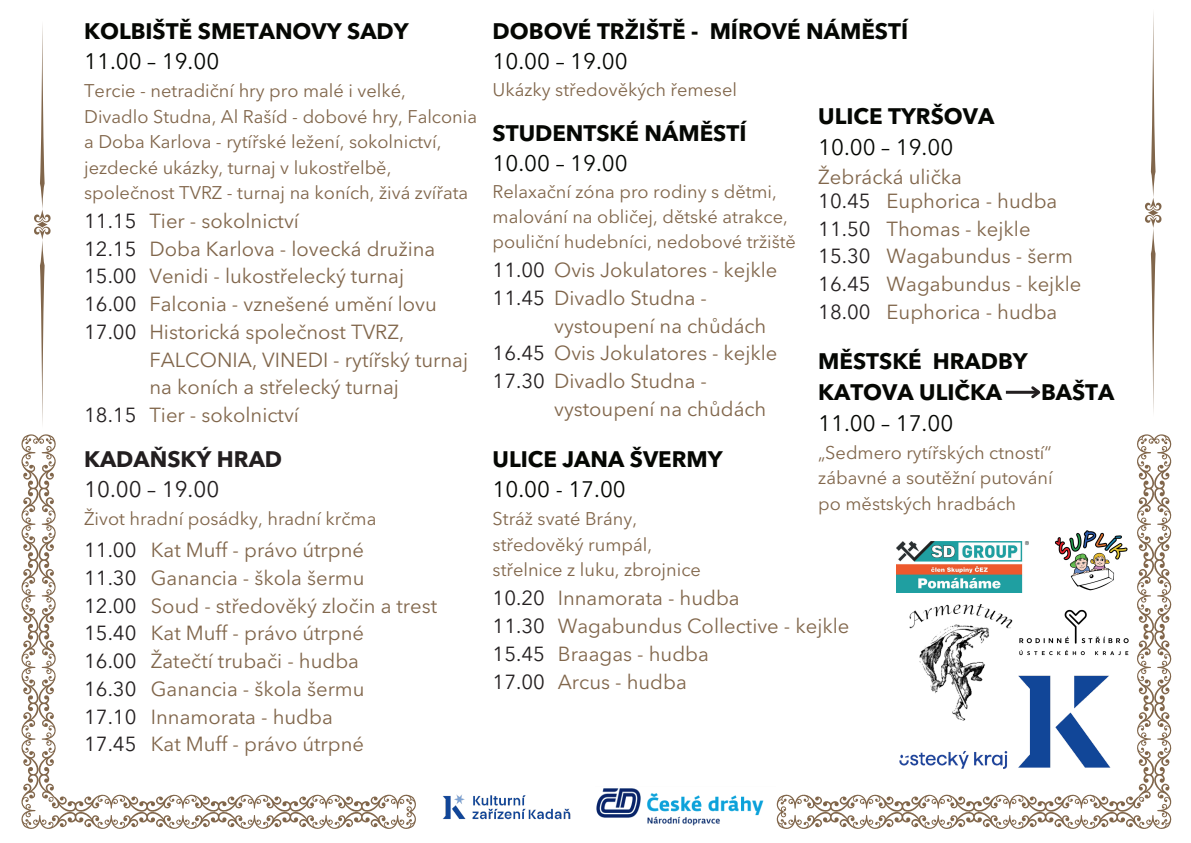
<style>
.page{position:relative;width:1191px;height:843px;background:#fff}
.page>*{position:absolute;margin:0;border:0;box-sizing:border-box;transform-origin:0 0}
.t1{font:700 22.3px/30.8px "Avenir Next LT Pro";color:#050703}
.t2{font:22.3px "Avenir Next LT Pro";color:#050703}
.t3{font:700 22.3px/30.8px "Avenir Next LT Pro";color:#231f20}
.t4{font:20.2px/27.8px "Avenir Next LT Pro";color:#81664b}
.t5{font:20.2px/27.8px "Avenir Next LT Pro";color:#231f20;text-align:justify}
.t6{font:18.2px/25.5px "Avenir Next LT Pro";color:#81664b}
.s1{font-weight:400}
</style>
<div class="page">
<svg style="left:21px;top:434px;width:395px;height:395px"></svg>
<svg style="left:34px;top:25px;width:17px;height:400px"></svg>
<svg style="left:37px;top:221px;width:11px;height:6px"></svg>
<svg style="left:776px;top:434px;width:396px;height:395px"></svg>
<svg style="left:1145px;top:13px;width:16px;height:400px"></svg>
<svg style="left:1147px;top:209px;width:11px;height:7px"></svg>
<img style="left:895px;top:541px;width:133px;height:51px">
<img style="left:883px;top:730px;width:43px;height:59px">
<img style="left:442px;top:794px;width:129px;height:26px">
<img style="left:596px;top:788px;width:168px;height:38px">
<img style="left:1051px;top:527px;width:78px;height:59px">
<img style="left:909px;top:603px;width:17px;height:117px">
<img style="left:926px;top:586px;width:246px;height:243px">
<hr style="left:1005px;top:390px;width:33px;height:3px;background:#231f20">
<svg style="left:1028px;top:386px;width:13px;height:13px"></svg>
<p class="t1" style="left:84px;top:18px;width:326px">KOLBIŠTĚ SMETANOVY SADY</p>
<p class="t2" style="left:84px;top:53px;width:136px">11.00 – 19.00</p>
<p class="t6" style="left:84px;top:80px;width:323px">Tercie - netradiční hry pro malé i velké,</p>
<p class="t6" style="left:84px;top:105px;width:394px">Divadlo Studna, Al Rašíd - dobové hry, Falconia a Doba Karlova - rytířské ležení, sokolnictví,</p>
<p class="t6" style="left:84px;top:156px;width:385px">jezdecké ukázky, turnaj v lukostřelbě, společnost TVRZ - turnaj na koních, živá zvířata</p>
<p class="t4" style="left:149px;top:209px;width:320px">Tier - sokolnictví<br>Doba Karlova - lovecká družina<br>Venidi - lukostřelecký turnaj<br>Falconia - vznešené umění lovu<br>Historická společnost TVRZ,<br>FALCONIA, VINEDI - rytířský turnaj na koních a střelecký turnaj<br>Tier - sokolnictví</p>
<p class="t5" style="left:84px;top:209px;width:54px">11.15<br>12.15<br>15.00<br>16.00<br>17.00</p>
<p class="t5" style="left:84px;top:403px;width:54px">18.15</p>
<p class="t3" style="left:84px;top:445px;width:199px">KADAŇSKÝ HRAD<br><span class="s1">10.00 – 19.00</span></p>
<p class="t6" style="left:84px;top:507px;width:293px">Život hradní posádky, hradní krčma</p>
<p class="t5" style="left:84px;top:537px;width:54px">11.00<br>11.30<br>12.00<br>15.40<br>16.00<br>16.30<br>17.10<br>17.45</p>
<h1 class="t4" style="left:151px;top:537px;width:288px">Kat Muff - právo útrpné<br>Ganancia - škola šermu<br>Soud - středověký zločin a trest<br>Kat Muff - právo útrpné<br>Žatečtí trubači - hudba<br>Ganancia - škola šermu<br>Innamorata - hudba<br>Kat Muff - právo útrpné</h1>
<p class="t1" style="left:492px;top:18px;width:417px">DOBOVÉ TRŽIŠTĚ - MÍROVÉ NÁMĚSTÍ</p>
<p class="t2" style="left:492px;top:53px;width:137px">10.00 – 19.00</p>
<p class="t6" style="left:492px;top:79px;width:246px">Ukázky středověkých řemesel</p>
<p class="t1" style="left:818px;top:103px;width:177px">ULICE TYRŠOVA<br><span class="s1">10.00 – 19.00</span></p>
<p class="t4" style="left:818px;top:165px;width:145px">Žebrácká ulička</p>
<h1 class="t1" style="left:492px;top:119px;width:255px">STUDENTSKÉ NÁMĚSTÍ</h1>
<h1 class="t2" style="left:492px;top:154px;width:136px">10.00 – 19.00</h1>
<h1 class="t6" style="left:492px;top:181px;width:286px">Relaxační zóna pro rodiny s dětmi,</h1>
<p class="t6" style="left:492px;top:205px;width:297px">malování na obličej, dětské atrakce,</p>
<p class="t6" style="left:492px;top:230px;width:305px">pouliční hudebníci, nedobové tržiště</p>
<p class="t5" style="left:492px;top:258px;width:54px">11.00<br>11.45</p>
<p class="t5" style="left:818px;top:189px;width:54px">10.45<br>11.50<br>15.30<br>16.45<br>18.00</p>
<p class="t4" style="left:886px;top:189px;width:196px">Euphorica - hudba<br>Thomas - kejkle<br>Wagabundus - šerm<br>Wagabundus - kejkle<br>Euphorica - hudba</p>
<p class="t4" style="left:554px;top:258px;width:225px">Ovis Jokulatores - kejkle<br>Divadlo Studna - vystoupení na chůdách<br>Ovis Jokulatores - kejkle<br>Divadlo Studna - vystoupení na chůdách</p>
<p class="t5" style="left:492px;top:341px;width:54px">16.45<br>17.30</p>
<h1 class="t1" style="left:818px;top:348px;width:211px">MĚSTSKÉ HRADBY</h1>
<h1 class="t1" style="left:818px;top:379px;width:185px">KATOVA ULIČKA</h1>
<h1 class="t1" style="left:1040px;top:379px;width:75px">BAŠTA</h1>
<h1 class="t2" style="left:818px;top:414px;width:136px">11.00 – 17.00</h1>
<h1 class="t6" style="left:818px;top:441px;width:234px">„Sedmero rytířských ctností“</h1>
<h1 class="t6" style="left:818px;top:466px;width:236px">zábavné a soutěžní putování</h1>
<h1 class="t6" style="left:818px;top:492px;width:199px">po městských hradbách</h1>
<p class="t1" style="left:492px;top:445px;width:231px">ULICE JANA ŠVERMY</p>
<p class="t2" style="left:492px;top:480px;width:135px">10.00 - 17.00</p>
<p class="t6" style="left:492px;top:507px;width:146px">Stráž svaté Brány,</p>
<p class="t6" style="left:492px;top:533px;width:161px">středověký rumpál,</p>
<p class="t6" style="left:492px;top:558px;width:210px">střelnice z luku, zbrojnice</p>
<p class="t4" style="left:557px;top:586px;width:293px">Innamorata - hudba<br>Wagabundus Collective - kejkle<br>Braagas - hudba<br>Arcus - hudba</p>
<p class="t5" style="left:492px;top:586px;width:54px">10.20<br>11.30<br>15.45<br>17.00</p>
</div>
